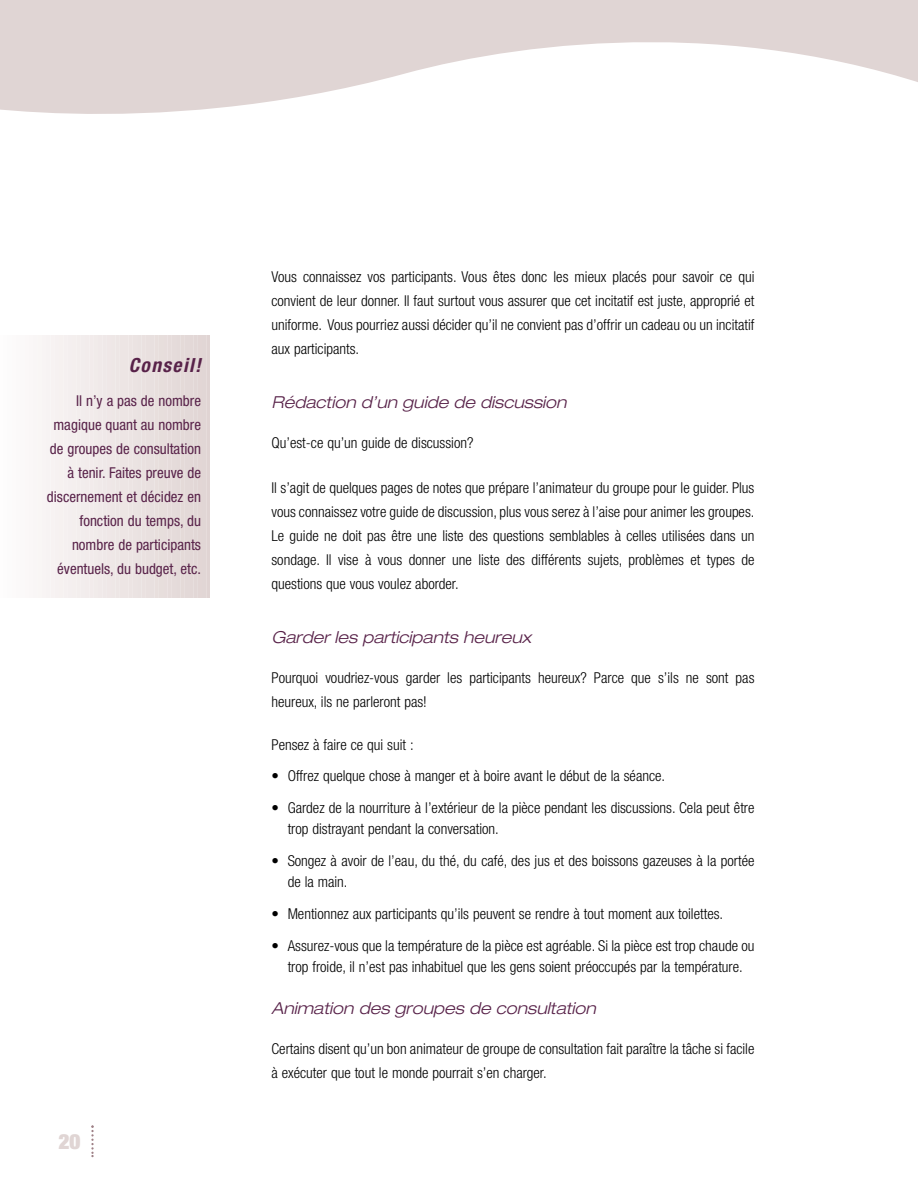
<style>
.page{position:relative;width:918px;height:1188px;background:#fff}
.page>*{position:absolute;margin:0;border:0;box-sizing:border-box;transform-origin:0 0}
.t1{font:900 expanded 21px "Helvetica Neue";color:#e0d5d4}
.t2{font:italic 700 condensed 19.5px "Helvetica Neue";letter-spacing:.07em;color:#582249}
.t3{font:italic 300 expanded 16.5px "Helvetica Neue";color:#582249}
.t4{font:300 condensed 15px/24px "Helvetica Neue";color:#000}
.t5{font:condensed 15px/24px "Helvetica Neue";color:#582249;text-align:right}
</style>
<div class="page">
<hr style="left:206px;top:336px;width:3px;height:262px;background:#e0d4d3">
<div style="left:202px;top:336px;width:5px;height:262px;background:#e1d6d5"></div>
<hr style="left:198px;top:336px;width:4px;height:262px;background:#e2d6d5">
<div style="left:193px;top:336px;width:5px;height:262px;background:#e2d7d6"></div>
<div style="left:189px;top:336px;width:5px;height:262px;background:#e3d8d7"></div>
<hr style="left:185px;top:336px;width:4px;height:262px;background:#e3d9d8">
<div style="left:180px;top:336px;width:5px;height:262px;background:#e4dad8"></div>
<div style="left:176px;top:336px;width:5px;height:262px;background:#e4dad9"></div>
<hr style="left:172px;top:336px;width:4px;height:262px;background:#e5dbda">
<div style="left:167px;top:336px;width:5px;height:262px;background:#e6dcdb"></div>
<div style="left:163px;top:336px;width:5px;height:262px;background:#e7dddc"></div>
<hr style="left:159px;top:336px;width:4px;height:262px;background:#e7dedc">
<div style="left:154px;top:336px;width:5px;height:262px;background:#e8dfdd"></div>
<div style="left:150px;top:336px;width:5px;height:262px;background:#e8e0df"></div>
<hr style="left:146px;top:336px;width:4px;height:262px;background:#e9e0df">
<div style="left:141px;top:336px;width:5px;height:262px;background:#eae1e0"></div>
<div style="left:137px;top:336px;width:5px;height:262px;background:#eae2e1"></div>
<hr style="left:133px;top:336px;width:4px;height:262px;background:#ebe3e2">
<div style="left:128px;top:336px;width:5px;height:262px;background:#ece4e3"></div>
<div style="left:124px;top:336px;width:5px;height:262px;background:#ede5e4"></div>
<hr style="left:120px;top:336px;width:4px;height:262px;background:#ede5e4">
<div style="left:115px;top:336px;width:5px;height:262px;background:#ede6e5"></div>
<div style="left:111px;top:336px;width:5px;height:262px;background:#eee7e6"></div>
<hr style="left:107px;top:336px;width:4px;height:262px;background:#efe7e7">
<div style="left:102px;top:336px;width:5px;height:262px;background:#efe8e8"></div>
<div style="left:98px;top:336px;width:5px;height:262px;background:#f0e9e9"></div>
<hr style="left:94px;top:336px;width:4px;height:262px;background:#f1ebea">
<div style="left:89px;top:336px;width:5px;height:262px;background:#f2ebeb"></div>
<div style="left:85px;top:336px;width:5px;height:262px;background:#f2ecec"></div>
<hr style="left:81px;top:336px;width:4px;height:262px;background:#f2eded">
<div style="left:76px;top:336px;width:5px;height:262px;background:#f3eeed"></div>
<div style="left:72px;top:336px;width:5px;height:262px;background:#f4efee"></div>
<hr style="left:68px;top:336px;width:4px;height:262px;background:#f4efef">
<div style="left:63px;top:336px;width:5px;height:262px;background:#f5f0f0"></div>
<div style="left:59px;top:336px;width:5px;height:262px;background:#f6f1f0"></div>
<hr style="left:55px;top:336px;width:4px;height:262px;background:#f6f1f1">
<div style="left:50px;top:336px;width:5px;height:262px;background:#f7f2f2"></div>
<div style="left:46px;top:336px;width:5px;height:262px;background:#f7f3f3"></div>
<hr style="left:42px;top:336px;width:4px;height:262px;background:#f8f4f4">
<div style="left:37px;top:336px;width:5px;height:262px;background:#f9f6f5"></div>
<div style="left:33px;top:336px;width:5px;height:262px;background:#f9f6f6"></div>
<hr style="left:29px;top:336px;width:4px;height:262px;background:#faf7f7">
<div style="left:24px;top:336px;width:5px;height:262px;background:#fbf8f8"></div>
<div style="left:20px;top:336px;width:5px;height:262px;background:#fbf9f9"></div>
<hr style="left:16px;top:336px;width:4px;height:262px;background:#fbf9f9">
<div style="left:11px;top:336px;width:5px;height:262px;background:#fcfafa"></div>
<div style="left:7px;top:336px;width:5px;height:262px;background:#fcfbfb"></div>
<svg style="left:0;top:0;width:918px;height:114px;fill:#e0d5d4"></svg>
<svg style="left:91px;top:1125px;width:3px;height:32px"></svg>
<h2 class="t2" style="left:129px;top:358px;width:74px">Conseil!</h2>
<p class="t5" style="left:47px;top:390px;width:156px">Il n’y a pas de nombre magique quant au nombre de groupes de consultation à tenir. Faites preuve de discernement et décidez en fonction du temps, du nombre de participants éventuels, du budget, etc.</p>
<h1 class="t1" style="left:58px;top:1134px;width:23px">20</h1>
<p class="t4" style="left:271px;top:266px;width:485px;text-align:justify">Vous connaissez vos participants. Vous êtes donc les mieux placés pour savoir ce qui convient de leur donner. Il faut surtout vous assurer que cet incitatif est juste, approprié et uniforme. Vous pourriez aussi décider qu’il ne convient pas d’offrir un cadeau ou un incitatif aux participants.</p>
<p class="t3" style="left:271px;top:396px;width:297px">Rédaction d’un guide de discussion</p>
<p class="t4" style="left:271px;top:432px;width:204px">Qu’est-ce qu’un guide de discussion?</p>
<p class="t4" style="left:271px;top:477px;width:485px;text-align:justify">Il s’agit de quelques pages de notes que prépare l’animateur du groupe pour le guider. Plus vous connaissez votre guide de discussion, plus vous serez à l’aise pour animer les groupes.<br>Le guide ne doit pas être une liste des questions semblables à celles utilisées dans un sondage. Il vise à vous donner une liste des différents sujets, problèmes et types de questions que vous voulez aborder.</p>
<p class="t3" style="left:271px;top:631px;width:261px">Garder les participants heureux</p>
<p class="t4" style="left:271px;top:667px;width:485px">Pourquoi voudriez-vous garder les participants heureux? Parce que s’ils ne sont pas heureux, ils ne parleront pas!</p>
<p class="t4" style="left:271px;top:734px;width:144px">Pensez à faire ce qui suit :</p>
<p class="t4" style="left:271px;top:765px;width:395px">• Offrez quelque chose à manger et à boire avant le début de la séance.</p>
<p class="t4" style="left:288px;top:799px;width:468px;line-height:21px;text-indent:-16px">• Gardez de la nourriture à l’extérieur de la pièce pendant les discussions. Cela peut être trop distrayant pendant la conversation.</p>
<p class="t4" style="left:288px;top:851px;width:468px;line-height:21px;text-indent:-16px">• Songez à avoir de l’eau, du thé, du café, des jus et des boissons gazeuses à la portée de la main.</p>
<p class="t4" style="left:271px;top:903px;width:453px">• Mentionnez aux participants qu’ils peuvent se rendre à tout moment aux toilettes.</p>
<p class="t4" style="left:271px;top:936px;width:485px;line-height:21px;text-align:center">• Assurez-vous que la température de la pièce est agréable. Si la pièce est trop chaude ou trop froide, il n’est pas inhabituel que les gens soient préoccupés par la température.</p>
<p class="t3" style="left:271px;top:1002px;width:326px">Animation des groupes de consultation</p>
<p class="t4" style="left:271px;top:1038px;width:484px">Certains disent qu’un bon animateur de groupe de consultation fait paraître la tâche si facile à exécuter que tout le monde pourrait s’en charger.</p>
</div>
